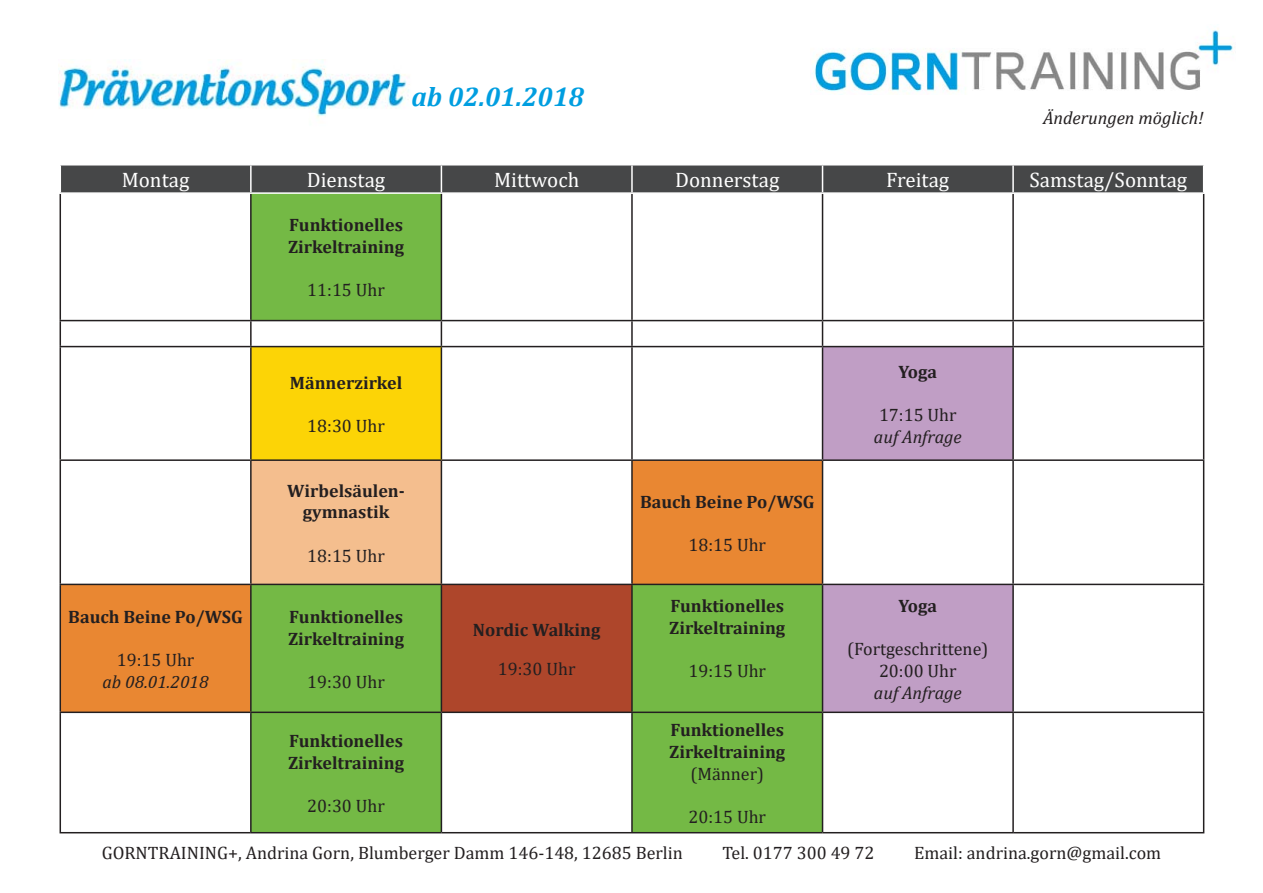
<style>
.page{position:relative;width:1263px;height:893px;background:#fff}
.page>*{position:absolute;margin:0;border:0;box-sizing:border-box;transform-origin:0 0}
.t1{font:italic 700 27px "Cambria";color:#009ee0}
.t2{font:21px "Cambria";color:#fff}
.t3{font:18px/21.6px "Cambria";color:#231f20;text-align:center}
.t4{font:700 18px/21.6px "Cambria";color:#231f20}
.t5{font:italic 18px "Cambria";color:#231f20}
</style>
<div class="page">
<img style="left:810px;top:28px;width:425px;height:67px">
<img style="left:59px;top:60px;width:351px;height:58px">
<svg style="left:252px;top:194px;width:189px;height:638px;background:#80be55"></svg>
<div style="left:251px;top:347px;width:190px;height:113px;background:#fcd406"></div>
<svg style="left:823px;top:347px;width:189px;height:365px;fill:#c09ec5"></svg>
<svg style="left:61px;top:461px;width:761px;height:251px"></svg>
<div style="left:441px;top:584px;width:191px;height:128px;background:#ae462b"></div>
<div style="left:633px;top:585px;width:189px;height:247px;background:#74b945"></div>
<hr style="left:60px;top:194px;width:1px;height:126px;background:#231f20">
<hr style="left:250px;top:194px;width:2px;height:126px;background:#231f20">
<hr style="left:441px;top:194px;width:1px;height:126px;background:#231f20">
<hr style="left:631px;top:194px;width:2px;height:126px;background:#231f20">
<hr style="left:822px;top:194px;width:1px;height:126px;background:#231f20">
<hr style="left:1012px;top:194px;width:2px;height:126px;background:#231f20">
<hr style="left:1203px;top:194px;width:1px;height:126px;background:#231f20">
<hr style="left:60px;top:320px;width:191px;height:1px;background:#231f20">
<svg style="left:60px;top:321px;width:1px;height:25px"></svg>
<hr style="left:251px;top:320px;width:190px;height:1px;background:#231f20">
<hr style="left:250px;top:321px;width:2px;height:25px;background:#231f20">
<hr style="left:441px;top:320px;width:191px;height:1px;background:#231f20">
<svg style="left:441px;top:321px;width:1px;height:25px"></svg>
<hr style="left:632px;top:320px;width:190px;height:1px;background:#231f20">
<hr style="left:631px;top:321px;width:2px;height:25px;background:#231f20">
<hr style="left:822px;top:320px;width:191px;height:1px;background:#231f20">
<svg style="left:822px;top:321px;width:1px;height:25px"></svg>
<hr style="left:1013px;top:320px;width:191px;height:1px;background:#231f20">
<hr style="left:1012px;top:321px;width:2px;height:25px;background:#231f20">
<svg style="left:1203px;top:321px;width:1px;height:25px"></svg>
<hr style="left:60px;top:346px;width:191px;height:1px;background:#231f20">
<hr style="left:60px;top:347px;width:1px;height:112px;background:#231f20">
<hr style="left:251px;top:346px;width:190px;height:1px;background:#231f20">
<hr style="left:250px;top:347px;width:2px;height:112px;background:#231f20">
<hr style="left:441px;top:346px;width:191px;height:1px;background:#231f20">
<hr style="left:441px;top:347px;width:1px;height:112px;background:#231f20">
<hr style="left:632px;top:346px;width:190px;height:1px;background:#231f20">
<hr style="left:631px;top:347px;width:2px;height:112px;background:#231f20">
<hr style="left:822px;top:346px;width:191px;height:1px;background:#231f20">
<hr style="left:822px;top:347px;width:1px;height:112px;background:#231f20">
<hr style="left:1013px;top:346px;width:191px;height:1px;background:#231f20">
<hr style="left:1012px;top:347px;width:2px;height:112px;background:#231f20">
<hr style="left:1203px;top:347px;width:1px;height:112px;background:#231f20">
<hr style="left:60px;top:459px;width:191px;height:2px;background:#231f20">
<hr style="left:60px;top:461px;width:1px;height:123px;background:#231f20">
<hr style="left:251px;top:459px;width:190px;height:2px;background:#231f20">
<hr style="left:250px;top:461px;width:2px;height:123px;background:#231f20">
<hr style="left:441px;top:459px;width:191px;height:2px;background:#231f20">
<hr style="left:441px;top:461px;width:1px;height:123px;background:#231f20">
<hr style="left:632px;top:459px;width:190px;height:2px;background:#231f20">
<hr style="left:631px;top:461px;width:2px;height:123px;background:#231f20">
<hr style="left:822px;top:459px;width:191px;height:2px;background:#231f20">
<hr style="left:822px;top:461px;width:1px;height:123px;background:#231f20">
<hr style="left:1013px;top:459px;width:191px;height:2px;background:#231f20">
<hr style="left:1012px;top:461px;width:2px;height:123px;background:#231f20">
<hr style="left:1203px;top:461px;width:1px;height:123px;background:#231f20">
<hr style="left:60px;top:584px;width:191px;height:1px;background:#231f20">
<hr style="left:60px;top:585px;width:1px;height:127px;background:#231f20">
<hr style="left:251px;top:584px;width:190px;height:1px;background:#231f20">
<hr style="left:250px;top:585px;width:2px;height:127px;background:#231f20">
<hr style="left:441px;top:584px;width:191px;height:1px;background:#231f20">
<hr style="left:441px;top:585px;width:1px;height:127px;background:#231f20">
<hr style="left:632px;top:584px;width:190px;height:1px;background:#231f20">
<hr style="left:631px;top:585px;width:2px;height:127px;background:#231f20">
<hr style="left:822px;top:584px;width:191px;height:1px;background:#231f20">
<hr style="left:822px;top:585px;width:1px;height:127px;background:#231f20">
<hr style="left:1013px;top:584px;width:191px;height:1px;background:#231f20">
<hr style="left:1012px;top:585px;width:2px;height:127px;background:#231f20">
<hr style="left:1203px;top:585px;width:1px;height:127px;background:#231f20">
<hr style="left:60px;top:712px;width:191px;height:1px;background:#231f20">
<hr style="left:60px;top:713px;width:1px;height:119px;background:#231f20">
<hr style="left:251px;top:712px;width:190px;height:1px;background:#231f20">
<hr style="left:250px;top:713px;width:2px;height:119px;background:#231f20">
<hr style="left:441px;top:712px;width:191px;height:1px;background:#231f20">
<hr style="left:441px;top:713px;width:1px;height:119px;background:#231f20">
<hr style="left:632px;top:712px;width:190px;height:1px;background:#231f20">
<hr style="left:631px;top:713px;width:2px;height:119px;background:#231f20">
<hr style="left:822px;top:712px;width:191px;height:1px;background:#231f20">
<hr style="left:822px;top:713px;width:1px;height:119px;background:#231f20">
<hr style="left:1013px;top:712px;width:191px;height:1px;background:#231f20">
<hr style="left:1012px;top:713px;width:2px;height:119px;background:#231f20">
<hr style="left:1203px;top:713px;width:1px;height:119px;background:#231f20">
<hr style="left:60px;top:832px;width:191px;height:1px;background:#231f20">
<hr style="left:251px;top:832px;width:190px;height:1px;background:#231f20">
<hr style="left:441px;top:832px;width:191px;height:1px;background:#231f20">
<hr style="left:632px;top:832px;width:190px;height:1px;background:#231f20">
<hr style="left:822px;top:832px;width:191px;height:1px;background:#231f20">
<hr style="left:1013px;top:832px;width:191px;height:1px;background:#231f20">
<div style="left:60px;top:165px;width:1144px;height:27px;background:#464748"></div>
<h1 class="t1" style="left:411px;top:78px;width:174px">ab 02.01.2018</h1>
<p class="t5" style="left:1043px;top:105px;width:162px">Änderungen möglich!</p>
<p class="t2" style="left:122px;top:168px;width:69px">Montag</p>
<p class="t2" style="left:307px;top:168px;width:80px">Dienstag</p>
<p class="t2" style="left:494px;top:168px;width:87px">Mittwoch</p>
<p class="t2" style="left:675px;top:168px;width:106px">Donnerstag</p>
<p class="t2" style="left:886px;top:168px;width:65px">Freitag</p>
<p class="t2" style="left:1029px;top:168px;width:159px">Samstag/Sonntag</p>
<p class="t4" style="left:288px;top:214px;width:118px">Funktionelles<br>Zirkeltraining</p>
<p class="t3" style="left:307px;top:279px;width:79px">11:15 Uhr</p>
<p class="t4" style="left:68px;top:605px;width:176px">Bauch Beine Po/WSG</p>
<p class="t3" style="left:117px;top:649px;width:79px">19:15 Uhr</p>
<p class="t5" style="left:103px;top:669px;width:108px">ab 08.01.2018</p>
<p class="t4" style="left:290px;top:371px;width:114px">Männerzirkel</p>
<p class="t3" style="left:307px;top:415px;width:79px">18:30 Uhr</p>
<p class="t4" style="left:287px;top:479px;width:119px;text-align:center">Wirbelsäulen&shy;gymnastik</p>
<p class="t3" style="left:307px;top:545px;width:79px">18:15 Uhr</p>
<p class="t4" style="left:288px;top:605px;width:118px">Funktionelles<br>Zirkeltraining</p>
<p class="t3" style="left:307px;top:671px;width:79px">19:30 Uhr</p>
<p class="t4" style="left:288px;top:730px;width:118px">Funktionelles<br>Zirkeltraining</p>
<p class="t3" style="left:307px;top:795px;width:79px">20:30 Uhr</p>
<p class="t4" style="left:473px;top:618px;width:129px">Nordic Walking</p>
<p class="t3" style="left:498px;top:658px;width:79px">19:30 Uhr</p>
<p class="t4" style="left:640px;top:490px;width:176px">Bauch Beine Po/WSG</p>
<p class="t3" style="left:688px;top:534px;width:79px">18:15 Uhr</p>
<p class="t4" style="left:669px;top:595px;width:118px">Funktionelles<br>Zirkeltraining</p>
<p class="t3" style="left:688px;top:660px;width:79px">19:15 Uhr</p>
<p class="t4" style="left:669px;top:719px;width:118px">Funktionelles<br>Zirkeltraining</p>
<p class="t3" style="left:690px;top:762px;width:75px">(Männer)</p>
<p class="t3" style="left:688px;top:806px;width:79px">20:15 Uhr</p>
<p class="t4" style="left:899px;top:360px;width:40px">Yoga</p>
<p class="t3" style="left:879px;top:404px;width:79px">17:15 Uhr</p>
<p class="t5" style="left:874px;top:424px;width:89px">auf Anfrage</p>
<p class="t4" style="left:899px;top:595px;width:40px">Yoga</p>
<p class="t3" style="left:847px;top:638px;width:143px">(Fortgeschrittene)<br>20:00 Uhr</p>
<p class="t5" style="left:874px;top:680px;width:89px">auf Anfrage</p>
<p class="t3" style="left:102px;top:842px;width:582px">GORNTRAINING+, Andrina Gorn, Blumberger Damm 146-148, 12685 Berlin</p>
<p class="t3" style="left:722px;top:842px;width:154px">Tel. 0177 300 49 72</p>
<p class="t3" style="left:914px;top:842px;width:249px">Email: andrina.gorn@gmail.com</p>
</div>
